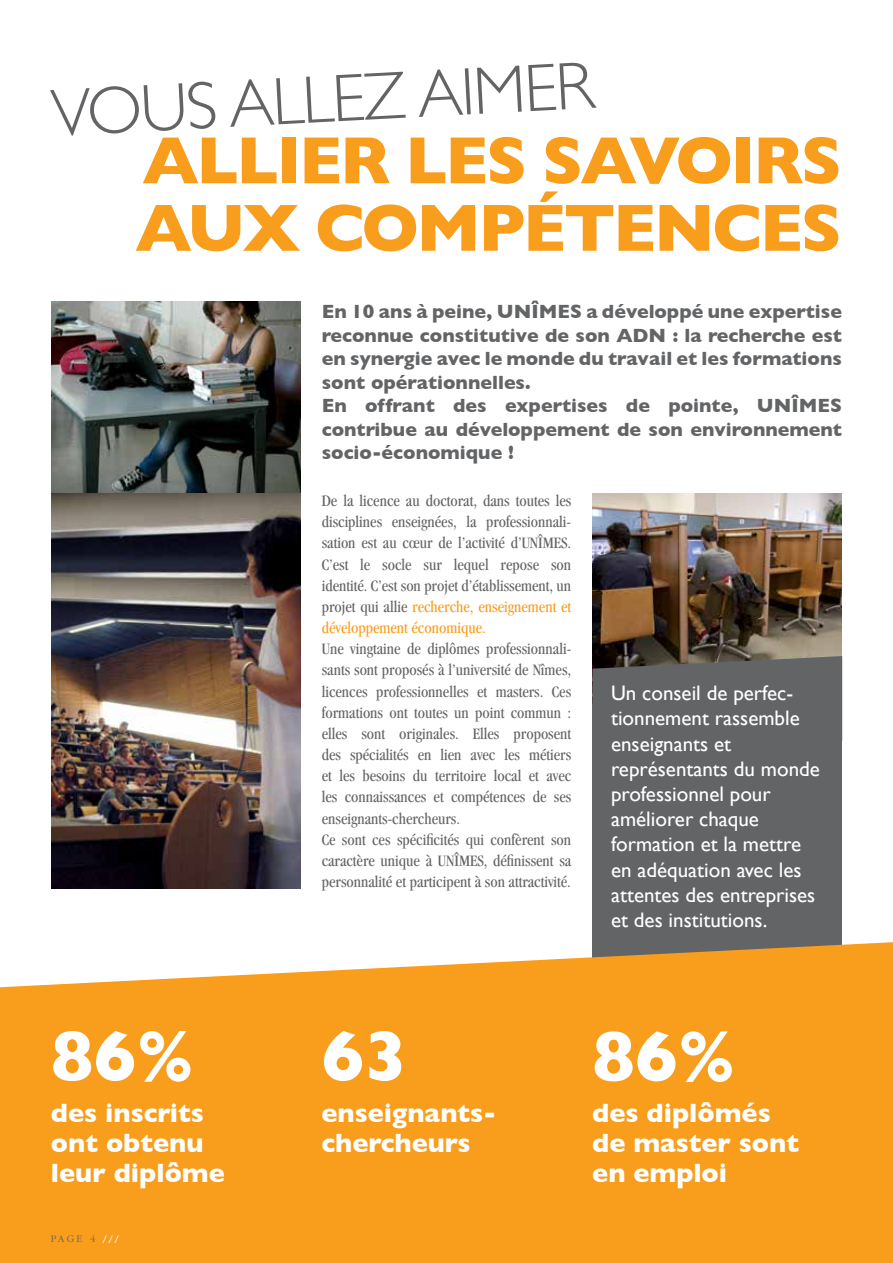
<style>
.page{position:relative;width:893px;height:1263px;background:#fff}
.page>*{position:absolute;margin:0;border:0;box-sizing:border-box;transform-origin:0 0}
.t1{font:700 72px "Gill Sans";color:#fff}
.t2{font:700 67.5px/67.5px "Gill Sans";letter-spacing:-.04em;color:#f99d1c}
.t3{font:300 67.5px "Gill Sans";color:#636466}
.t4{font:700 27px/30px "Gill Sans";color:#fff}
.t5{font:21px/25.2px "Gill Sans";color:#fff}
.t6{font:700 19.5px/23.4px "Gill Sans";color:#636466}
.t7{font:condensed 16.5px/21.1px "Garamond";color:#636466;text-align:justify}
.t8{font:300 10.5px "Garamond";color:#636466}
.s1{color:#f99d1c}
.s2{font-weight:400;color:#fff}
</style>
<div class="page">
<img style="left:51px;top:302px;width:249px;height:191px">
<img style="left:51px;top:493px;width:249px;height:396px">
<div style="left:592px;top:668px;width:250px;height:395px;background:#636466"></div>
<svg style="left:0;top:942px;width:893px;height:321px;background:#f8a22a"></svg>
<img style="left:592px;top:493px;width:250px;height:163px">
<svg style="left:592px;top:656px;width:250px;height:48px"></svg>
<h2 class="t3" style="left:49px;top:75px;width:545px;rotate:-3deg">VOUS ALLEZ AIMER</h2>
<h2 class="t2" style="left:135px;top:126px;width:708px">ALLIER LES SAVOIRS<br>AUX COMPÉTENCES</h2>
<p class="t6" style="left:322px;top:300px;width:522px">En 10 ans à peine, UNÎMES a développé une expertise reconnue constitutive de son ADN : la recherche est en synergie avec le monde du travail et les formations sont opérationnelles.<br>En offrant des expertises de pointe, UNÎMES contribue au développement de son environnement socio-économique !</p>
<p class="t7" style="left:322px;top:490px;width:251px">De la licence au doctorat, dans toutes les disciplines enseignées, la professionnali&shy;sation est au cœur de l’activité d’UNÎMES.<br>C’est le socle sur lequel repose son identité. C’est son projet d’établissement, un projet qui allie <span class="s1">recherche, enseignement et développement économique.</span></p>
<p class="t7" style="left:322px;top:638px;width:251px;text-align:left">Une vingtaine de diplômes professionnali&shy;sants sont proposés à l’université de Nîmes, licences professionnelles et masters. Ces formations ont toutes un point commun : elles sont originales. Elles proposent des spécialités en lien avec les métiers et les besoins du territoire local et avec les connaissances et compétences de ses enseignants-chercheurs.<br>Ce sont ces spécificités qui confèrent son caractère unique à UNÎMES, définissent sa personnalité et participent à son attractivité.</p>
<p class="t5" style="left:611px;top:680px;width:210px">Un conseil de perfec&shy;tionnement rassemble enseignants et représentants du monde professionnel pour améliorer chaque formation et la mettre en adéquation avec les attentes des entreprises et des institutions.</p>
<h1 class="t1" style="left:51px;top:1014px;width:145px">86%</h1>
<h1 class="t1" style="left:321px;top:1014px;width:87px">63</h1>
<h3 class="t4" style="left:321px;top:1098px;width:177px">enseignants&shy;chercheurs</h3>
<h3 class="t4" style="left:51px;top:1098px;width:175px">des inscrits ont obtenu leur diplôme</h3>
<p class="t8" style="left:51px;top:1233px;width:69px">page 4 <span class="s2">///</span></p>
<h1 class="t1" style="left:592px;top:1014px;width:145px">86%</h1>
<h3 class="t4" style="left:592px;top:1098px;width:208px">des diplômés de master sont en emploi</h3>
</div>
